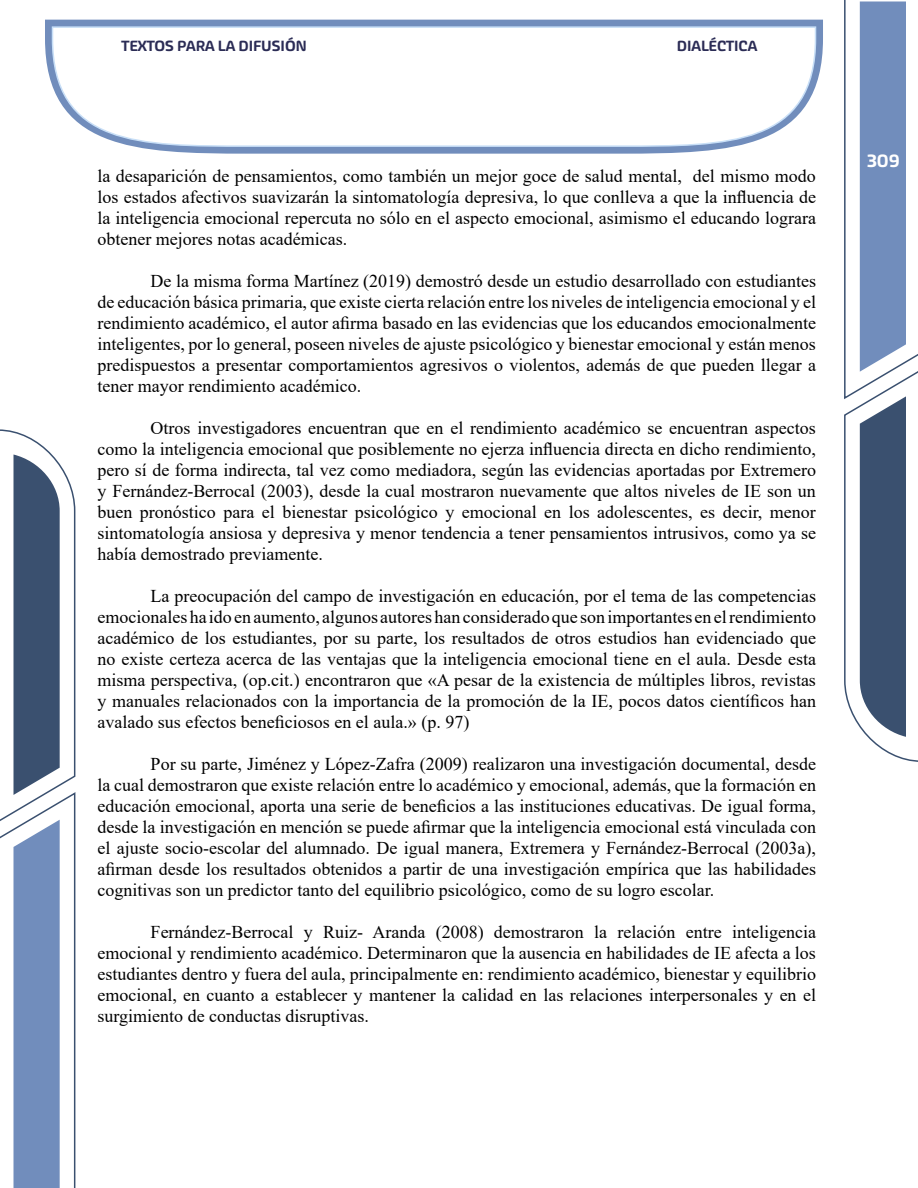
<style>
.page{position:relative;width:918px;height:1188px;background:#fff}
.page>*{position:absolute;margin:0;border:0;box-sizing:border-box;transform-origin:0 0}
.t1{font:18px/21px "Times New Roman";color:#000;text-align:justify}
.t2{font:500 18px "Akceler Aalt";color:#fff}
.t3{font:500 15px "Akceler Aalt";color:#2b2c55}
</style>
<div class="page">
<svg style="left:844px;top:0;width:74px;height:762px"></svg>
<svg style="left:0;top:429px;width:76px;height:759px"></svg>
<svg style="left:45px;top:20px;width:778px;height:134px;fill:#718dbc"></svg>
<svg style="left:51px;top:26px;width:766px;height:122px"></svg>
<p class="t3" style="left:122px;top:35px;width:187px">TEXTOS PARA LA DIFUSIÓN</p>
<p class="t3" style="left:677px;top:35px;width:82px">DIALÉCTICA</p>
<p class="t1" style="left:97px;top:165px;width:720px">la desaparición de pensamientos, como también un mejor goce de salud mental, del mismo modo los estados afectivos suavizarán la sintomatología depresiva, lo que conlleva a que la influencia de la inteligencia emocional repercuta no sólo en el aspecto emocional, asimismo el educando lograra obtener mejores notas académicas.</p>
<p class="t1" style="left:97px;top:270px;width:720px;text-indent:53px">De la misma forma Martínez (2019) demostró desde un estudio desarrollado con estudiantes de educación básica primaria, que existe cierta relación entre los niveles de inteligencia emocional y el rendimiento académico, el autor afirma basado en las evidencias que los educandos emocionalmente inteligentes, por lo general, poseen niveles de ajuste psicológico y bienestar emocional y están menos predispuestos a presentar comportamientos agresivos o violentos, además de que pueden llegar a tener mayor rendimiento académico.</p>
<p class="t1" style="left:97px;top:417px;width:720px;text-indent:53px">Otros investigadores encuentran que en el rendimiento académico se encuentran aspectos como la inteligencia emocional que posiblemente no ejerza influencia directa en dicho rendimiento, pero sí de forma indirecta, tal vez como mediadora, según las evidencias aportadas por Extremero y Fernández-Berrocal (2003), desde la cual mostraron nuevamente que altos niveles de IE son un buen pronóstico para el bienestar psicológico y emocional en los adolescentes, es decir, menor sintomatología ansiosa y depresiva y menor tendencia a tener pensamientos intrusivos, como ya se había demostrado previamente.</p>
<p class="t1" style="left:97px;top:585px;width:720px;text-indent:53px">La preocupación del campo de investigación en educación, por el tema de las competencias emocionales ha ido en aumento, algunos autores han considerado que son importantes en el rendimiento académico de los estudiantes, por su parte, los resultados de otros estudios han evidenciado que no existe certeza acerca de las ventajas que la inteligencia emocional tiene en el aula. Desde esta misma perspectiva, (op.cit.) encontraron que «A pesar de la existencia de múltiples libros, revistas y manuales relacionados con la importancia de la promoción de la IE, pocos datos científicos han avalado sus efectos beneficiosos en el aula.» (p. 97)</p>
<p class="t1" style="left:97px;top:753px;width:720px;text-indent:53px">Por su parte, Jiménez y López-Zafra (2009) realizaron una investigación documental, desde la cual demostraron que existe relación entre lo académico y emocional, además, que la formación en educación emocional, aporta una serie de beneficios a las instituciones educativas. De igual forma, desde la investigación en mención se puede afirmar que la inteligencia emocional está vinculada con el ajuste socio-escolar del alumnado. De igual manera, Extremera y Fernández-Berrocal (2003a), afirman desde los resultados obtenidos a partir de una investigación empírica que las habilidades cognitivas son un predictor tanto del equilibrio psicológico, como de su logro escolar.</p>
<p class="t1" style="left:97px;top:921px;width:720px;text-indent:53px">Fernández-Berrocal y Ruiz- Aranda (2008) demostraron la relación entre inteligencia emocional y rendimiento académico. Determinaron que la ausencia en habilidades de IE afecta a los estudiantes dentro y fuera del aula, principalmente en: rendimiento académico, bienestar y equilibrio emocional, en cuanto a establecer y mantener la calidad en las relaciones interpersonales y en el surgimiento de conductas disruptivas.</p>
<p class="t2" style="left:867px;top:147px;width:34px">309</p>
</div>
